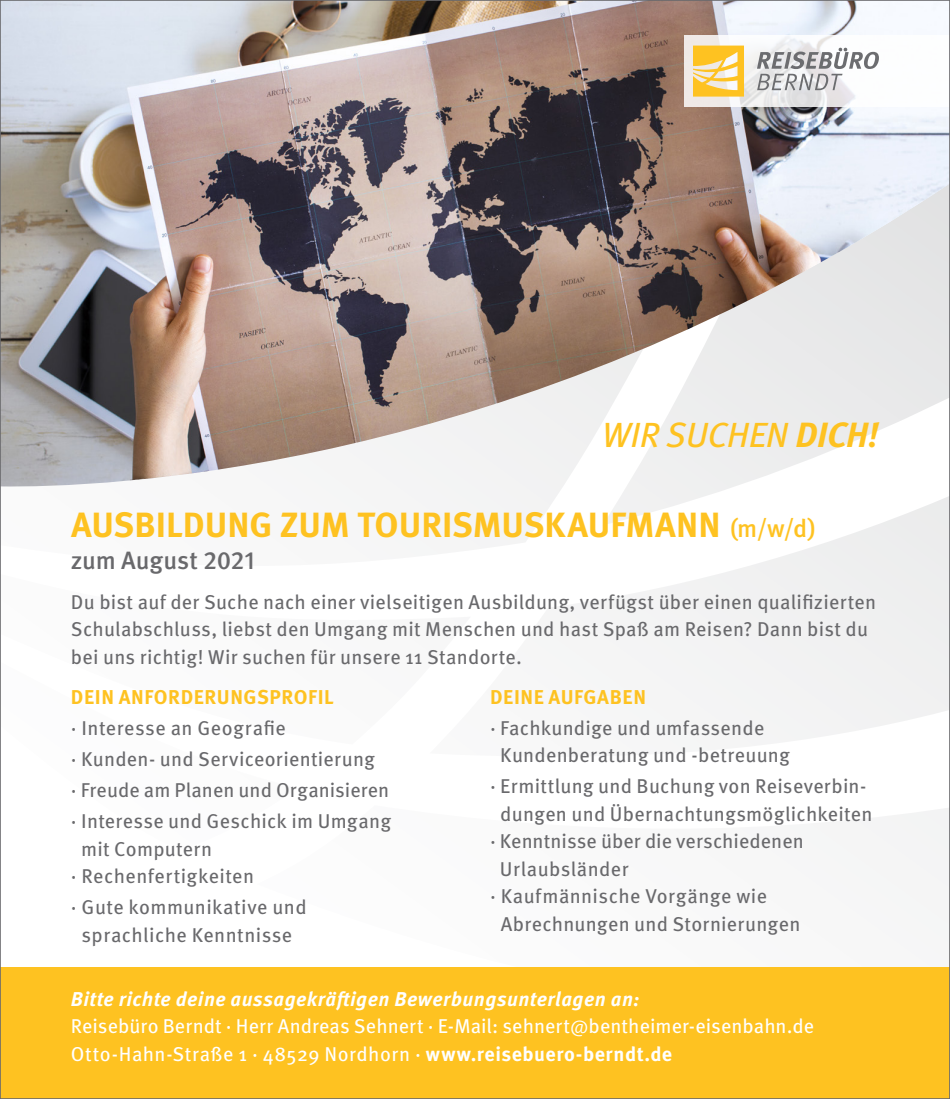
<style>
.page{position:relative;width:950px;height:1099px;background:#fff}
.page>*{position:absolute;margin:0;border:0;box-sizing:border-box;transform-origin:0 0}
.t1{font:700 35px "Meta Pro";color:#fec221}
.t2{font:italic 35px "Meta Pro";letter-spacing:-.015em;color:#fec221}
.t3{font:500 25px "Meta Pro";letter-spacing:-.005em;color:#69696c}
.t4{font:20px/27.5px "Meta Pro";letter-spacing:.01em;color:#69696c}
.t5{font:20px/27.5px "Meta Pro";letter-spacing:.005em;color:#fff}
.t6{font:700 20px "Meta Pro";letter-spacing:.025em;color:#fec221}
.s1{font-weight:700}
.s2{font-weight:500;font-size:25px}
.s3{font-weight:700;font-style:italic}
.s4{font-family:"Meta Pro Norm"}
</style>
<div class="page">
<svg style="left:429px;top:488px;width:519px;height:258px;fill:#f5f5f5"></svg>
<svg style="left:857px;top:808px;width:91px;height:78px;fill:#f4f4f5"></svg>
<img style="left:2px;top:2px;width:946px;height:486px">
<div style="left:0;top:967px;width:950px;height:131px;background:#fec221"></div>
<svg style="left:684px;top:35px;width:264px;height:72px"></svg>
<svg style="left:757px;top:48px;width:122px;height:42px"></svg>
<svg style="left:693px;top:46px;width:51px;height:51px;background:#facf5f"></svg>
<h1 class="t2" style="left:602px;top:408px;width:278px">WIR SUCHEN <span class="s1">DICH!</span></h1>
<h1 class="t1" style="left:71px;top:497px;width:746px">AUSBILDUNG ZUM TOURISMUSKAUFMANN <span class="s2">(m/w/d)</span></h1>
<p class="t3" style="left:71px;top:541px;width:185px">zum August 2021</p>
<p class="t4" style="left:71px;top:587px;width:806px">Du bist auf der Suche nach einer vielseitigen Ausbildung, verfügst über einen qualifizierten<br>Schulabschluss, liebst den Umgang mit Menschen und hast Spaß am Reisen? Dann bist du bei uns richtig! Wir suchen für unsere 11 Standorte.</p>
<p class="t6" style="left:71px;top:681px;width:264px">DEIN ANFORDERUNGSPROFIL</p>
<p class="t4" style="left:71px;top:711px;width:322px;line-height:31px">· Interesse an Geografie<br>· Kunden- und Serviceorientierung<br>· Freude am Planen und Organisieren · Interesse und Geschick im Umgang</p>
<p class="t4" style="left:71px;top:833px;width:185px;text-indent:10px">mit Computern<br>· Rechenfertigkeiten</p>
<p class="t4" style="left:71px;top:892px;width:237px;text-align:center">· Gute kommunikative und sprachliche Kenntnisse</p>
<p class="t6" style="left:490px;top:681px;width:157px">DEINE AUFGABEN</p>
<p class="t4" style="left:500px;top:712px;width:291px;text-indent:-10px">· Fachkundige und umfassende<br>Kundenberatung und -betreuung</p>
<p class="t4" style="left:490px;top:771px;width:378px">· Ermittlung und Buchung von Reiseverbin-</p>
<p class="t4" style="left:500px;top:798px;width:374px">dungen und Übernachtungsmöglichkeiten</p>
<p class="t4" style="left:490px;top:826px;width:315px">· Kenntnisse über die verschiedenen</p>
<p class="t4" style="left:500px;top:853px;width:130px">Urlaubsländer</p>
<p class="t4" style="left:490px;top:881px;width:279px">· Kaufmännische Vorgänge wie</p>
<p class="t4" style="left:501px;top:908px;width:301px">Abrechnungen und Stornierungen</p>
<p class="t5" style="left:71px;top:983px;width:744px"><span class="s3">Bitte richte deine aussagekräftigen Bewerbungsunterlagen an:<br></span>Reisebüro Berndt · Herr Andreas Sehnert · E-Mail: sehnert<span class="s4">@</span>bentheimer-eisenbahn.de<br>Otto-Hahn-Straße 1 · 48529 Nordhorn · <span class="s1">www.reisebuero-berndt.de</span></p>
</div>
